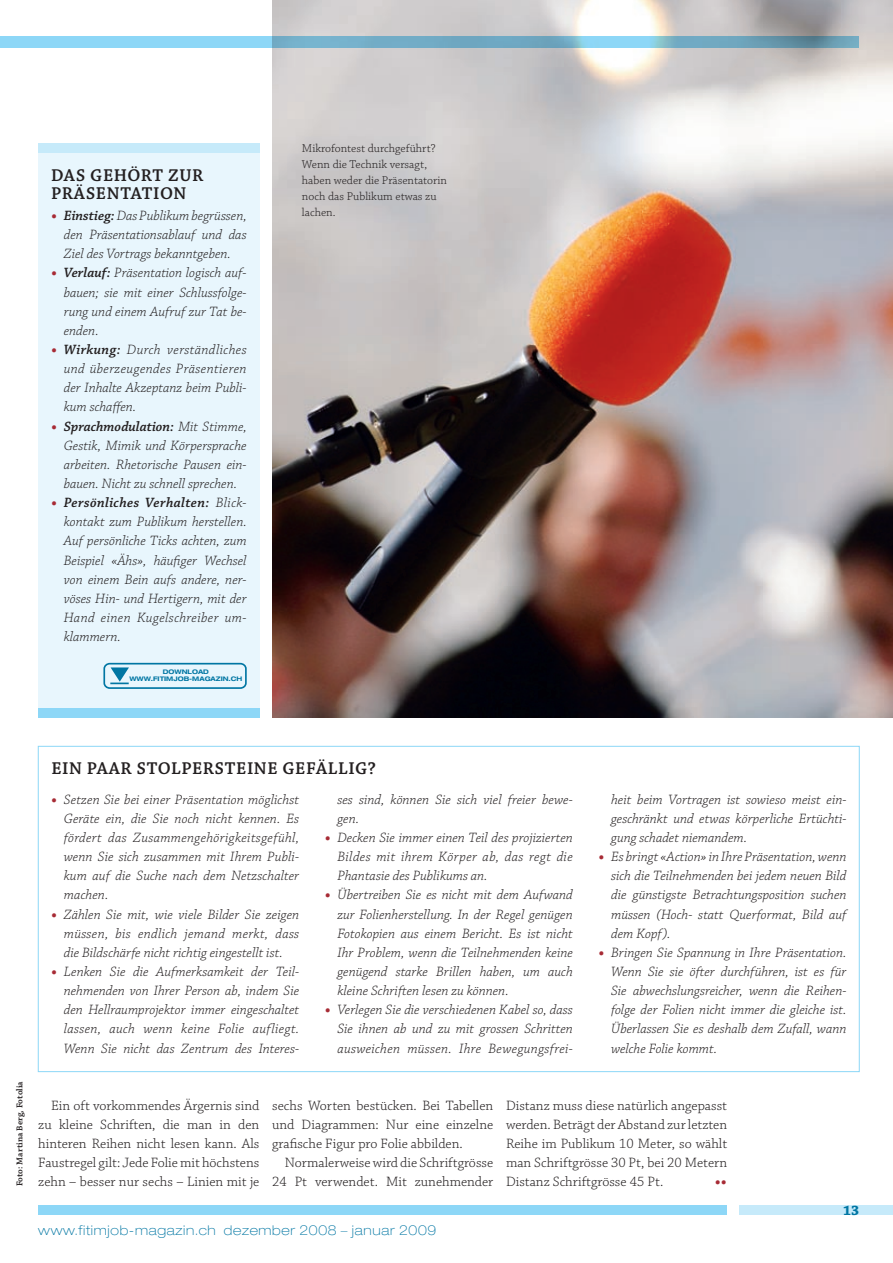
<style>
.page{position:relative;width:893px;height:1263px;background:#fff}
.page>*{position:absolute;margin:0;border:0;box-sizing:border-box;transform-origin:0 0}
.t1{font:600 18px/18px "Chaparral Pro";letter-spacing:.03em;color:#231f20}
.t2{font:italic 300 14.25px/19.2px "Chaparral Pro";color:#231f20;text-align:justify}
.t3{font:300 14.25px/19.2px "Chaparral Pro";color:#231f20;text-align:justify}
.t4{font:700 14.25px "Chaparral Pro";color:#0076a3}
.t5{font:700 14.25px "Chaparral Pro";color:#a72b35}
.t6{font:100 expanded 13.5px "Helvetica Neue";letter-spacing:.05em;color:#0076a3}
.t7{font:300 12px/15.9px "Chaparral Pro";color:#231f20}
.t8{font:600 9px "Chaparral Pro";color:#231f20}
.t9{font:700 expanded 6.3px/7.5px "Helvetica Neue";color:#0076a3;text-align:center}
.s1{font-weight:700;font-style:normal;color:#a72b35}
.s2{font-weight:600}
</style>
<div class="page">
<div style="left:740px;top:1205px;width:153px;height:10px;background:#c6eafa"></div>
<div style="left:38px;top:1205px;width:689px;height:10px;background:#8dd7f7"></div>
<img style="left:272px;top:0;width:621px;height:718px">
<div style="left:38px;top:153px;width:221px;height:555px;background:#e8f6fd"></div>
<div style="left:38px;top:144px;width:221px;height:9px;background:#c6eafa"></div>
<div style="left:103px;top:663px;width:144px;height:26px;border:2px solid #0076a3;border-radius:5px"></div>
<svg style="left:110px;top:667px;width:19px;height:17px"></svg>
<div style="left:38px;top:708px;width:221px;height:10px;background:#8dd7f7"></div>
<svg style="left:0;top:36px;width:859px;height:12px;background:#7bbad5"></svg>
<p class="t1" style="left:51px;top:167px;width:154px">DAS GEHÖRT ZUR<br>PRÄSENTATION</p>
<p class="t2" style="left:64px;top:207px;width:184px;text-indent:-13px"><span class="s1">•</span> <span class="s2">Einstieg:</span>Das Publikumbegrüssen, den Präsentationsablauf und das Ziel des Vortrags bekanntgeben.</p>
<p class="t2" style="left:64px;top:264px;width:184px;text-indent:-13px"><span class="s1">•</span> <span class="s2">Verlauf:</span> Präsentation logisch auf&shy;bauen; sie mit einer Schlussfolge&shy;rung und einem Aufruf zur Tat be&shy;enden.</p>
<p class="t2" style="left:64px;top:341px;width:184px;text-indent:-13px"><span class="s1">•</span> <span class="s2">Wirkung:</span> Durch verständliches und überzeugendes Präsentieren der Inhalte Akzeptanz beim Publi&shy;kum schaffen.</p>
<p class="t2" style="left:64px;top:417px;width:184px;text-indent:-13px"><span class="s1">•</span> <span class="s2">Sprachmodulation:</span> Mit Stimme, Gestik, Mimik und Körpersprache arbeiten. Rhetorische Pausen ein&shy;bauen. Nicht zu schnell sprechen.</p>
<p class="t2" style="left:64px;top:494px;width:184px;text-indent:-13px"><span class="s1">•</span> <span class="s2">Persönliches Verhalten:</span> Blick&shy;kontakt zum Publikum herstellen.<br>Auf persönliche Ticks achten, zum Beispiel «Ähs», häufiger Wechsel von einem Bein aufs andere, ner&shy;vöses Hin- und Hertigern, mit der Hand einen Kugelschreiber um&shy;klammern.</p>
<p class="t9" style="left:129px;top:667px;width:115px">DOWNLOAD<br>WWW.FITIMJOB-MAGAZIN.CH</p>
<p class="t7" style="left:302px;top:141px;width:147px">Mikrofontest durchgeführt?<br>Wenn die Technik versagt, haben weder die Präsentatorin noch das Publikum etwas zu lachen.</p>
<p class="t8" style="left:15px;top:1186px;width:107px;rotate:-90deg">FOTO: MARTINA BERG, FOTOLIA</p>
<p class="t1" style="left:51px;top:760px;width:326px">EIN PAAR STOLPERSTEINE GEFÄLLIG?</p>
<p class="t2" style="left:64px;top:790px;width:237px;text-indent:-13px"><span class="s1">•</span> Setzen Sie bei einer Präsentation möglichst Geräte ein, die Sie noch nicht kennen. Es fördert das Zusammengehörigkeitsgefühl, wenn Sie sich zusammen mit Ihrem Publi&shy;kum auf die Suche nach dem Netzschalter machen.</p>
<p class="t2" style="left:64px;top:905px;width:237px;text-indent:-13px"><span class="s1">•</span> Zählen Sie mit, wie viele Bilder Sie zeigen müssen, bis endlich jemand merkt, dass die Bildschärfe nicht richtig eingestellt ist.</p>
<p class="t2" style="left:64px;top:962px;width:237px;text-indent:-13px"><span class="s1">•</span> Lenken Sie die Aufmerksamkeit der Teil&shy;nehmenden von Ihrer Person ab, indem Sie den Hellraumprojektor immer einge-schaltet lassen, auch wenn keine Folie aufliegt.<br>Wenn Sie nicht das Zentrum des Interes-</p>
<p class="t2" style="left:337px;top:790px;width:230px">ses sind, können Sie sich viel freier bewe&shy;gen.</p>
<p class="t2" style="left:337px;top:828px;width:237px;text-indent:-13px"><span class="s1">•</span> Decken Sie immer einen Teil des projizierten Bildes mit ihrem Körper ab, das regt die Phantasie des Publikums an.</p>
<p class="t2" style="left:337px;top:886px;width:237px;text-indent:-13px"><span class="s1">•</span> Übertreiben Sie es nicht mit dem Aufwand zur Folienherstellung. In der Regel genügen Fotokopien aus einem Bericht. Es ist nicht Ihr Problem, wenn die Teilnehmenden keine genügend starke Brillen haben, um auch kleine Schriften lesen zu können.</p>
<p class="t2" style="left:337px;top:1001px;width:237px;text-indent:-13px"><span class="s1">•</span> Verlegen Sie die verschiedenen Kabel so, dass Sie ihnen ab und zu mit grossen Schritten ausweichen müssen. Ihre Bewegungsfrei-</p>
<p class="t2" style="left:611px;top:790px;width:237px">heit beim Vortragen ist sowieso meist ein&shy;geschränkt und etwas körperliche Ertüchti&shy;gung schadet niemandem.</p>
<p class="t2" style="left:611px;top:848px;width:237px;text-indent:-13px"><span class="s1">•</span> Es bringt «Action» in Ihre Präsentation,wenn sich die Teilnehmenden bei jedem neuen Bild die günstigste Betrachtungsposition suchen müssen (Hoch- statt Querformat, Bild auf dem Kopf).</p>
<p class="t2" style="left:611px;top:943px;width:237px;text-indent:-13px"><span class="s1">•</span> Bringen Sie Spannung in Ihre Präsentation.<br>Wenn Sie sie öfter durchführen, ist es für Sie abwechslungsreicher, wenn die Reihen&shy;folge der Folien nicht immer die gleiche ist.<br>Überlassen Sie es deshalb dem Zufall, wann welche Folie kommt.</p>
<p class="t3" style="left:38px;top:1096px;width:223px;text-indent:13px">Ein oft vorkommendes Ärgernis sind zu kleine Schriften, die man in den hinteren Reihen nicht lesen kann. Als Faustregel gilt: Jede Folie mit höchstens zehn – besser nur sechs – Linien mit je</p>
<p class="t3" style="left:272px;top:1096px;width:223px">sechs Worten bestücken. Bei Tabellen und Diagrammen: Nur eine einzelne grafische Figur pro Folie abbilden.</p>
<p class="t3" style="left:272px;top:1154px;width:223px;text-align:right">Normalerweise wird die Schriftgrösse<br>24 Pt verwendet. Mit zunehmender</p>
<p class="t3" style="left:506px;top:1096px;width:223px">Distanz muss diese natürlich angepasst werden. Beträgt der Abstand zur letzten Reihe im Publikum 10 Meter, so wählt man Schriftgrösse 30 Pt, bei 20 Metern</p>
<p class="t3" style="left:506px;top:1173px;width:159px">Distanz Schriftgrösse 45 Pt.</p>
<p class="t5" style="left:715px;top:1173px;width:13px">••</p>
<p class="t6" style="left:38px;top:1222px;width:399px">www.fitimjob-magazin.ch dezember 2008 – januar 2009</p>
<p class="t4" style="left:843px;top:1202px;width:18px">13</p>
</div>
